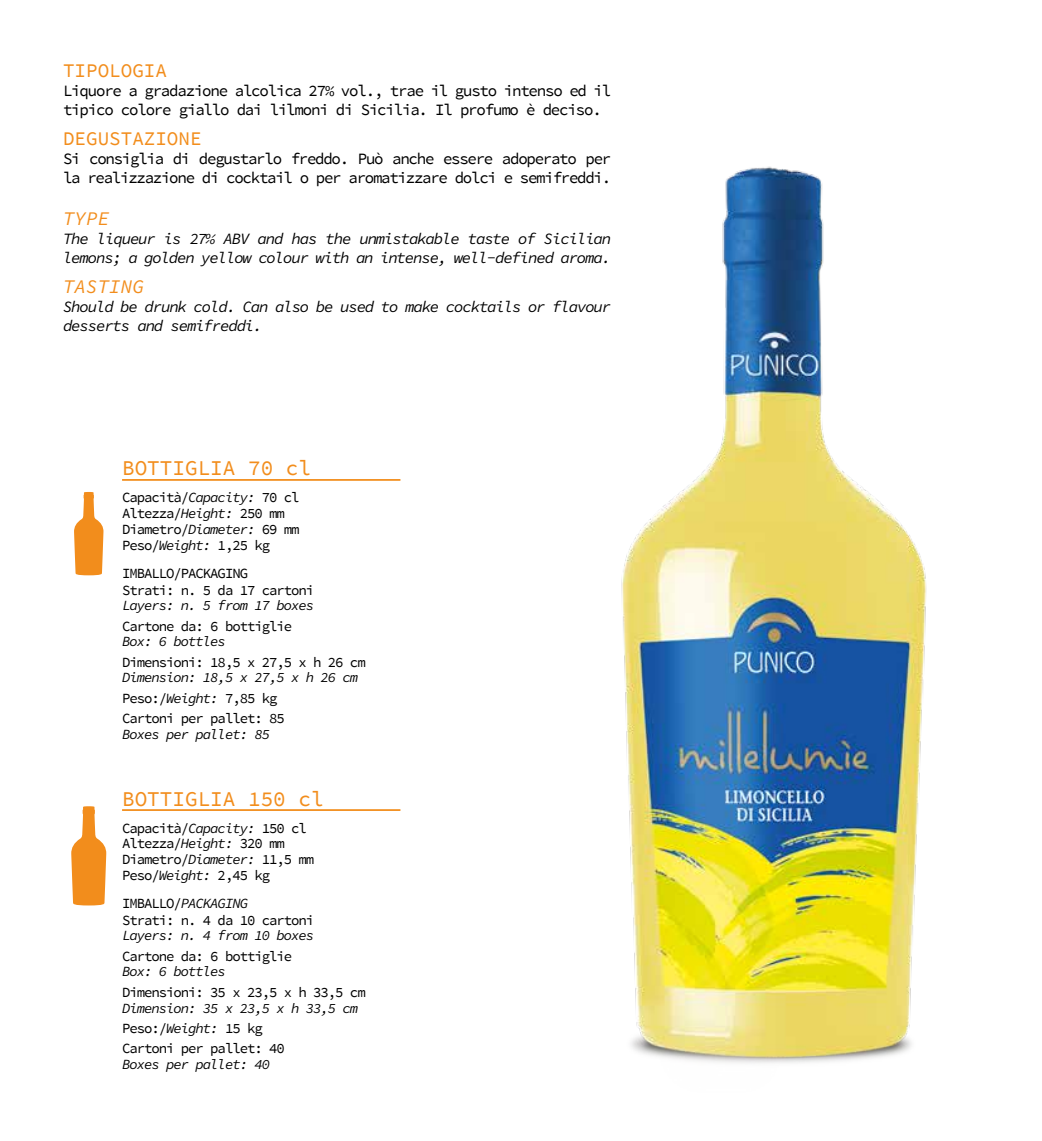
<style>
.page{position:relative;width:1042px;height:1141px;background:#fff}
.page>*{position:absolute;margin:0;border:0;box-sizing:border-box;transform-origin:0 0}
.t1{font:21px "Source Code Pro";color:#f28d1c}
.t2{font:19.25px "Source Code Pro";color:#f28d1c}
.t3{font:italic 19.25px "Source Code Pro";color:#f28d1c}
.t4{font:15.75px/18.9px "Source Code Pro";letter-spacing:-.08em;color:#000}
.t5{font:italic 15.75px/18.9px "Source Code Pro";letter-spacing:-.075em;color:#000}
.t6{font:14px/15.8px "Source Code Pro";letter-spacing:-.075em;color:#000}
.t7{font:italic 14px/20.3px "Source Code Pro";letter-spacing:-.075em;color:#000}
.s1{font-style:italic}
.s2{font-style:normal}
</style>
<div class="page">
<img style="left:621px;top:166px;width:306px;height:897px">
<svg style="left:71px;top:806px;width:35px;height:99px"></svg>
<hr style="left:122px;top:479px;width:278px;height:2px;background:#f28d1c">
<hr style="left:122px;top:809px;width:278px;height:2px;background:#f28d1c">
<svg style="left:74px;top:492px;width:30px;height:83px"></svg>
<h2 class="t2" style="left:63px;top:59px;width:105px">TIPOLOGIA</h2>
<p class="t4" style="left:63px;top:82px;width:550px">Liquore a gradazione alcolica 27% vol., trae il gusto intenso ed il tipico colore giallo dai lilmoni di Sicilia. Il profumo è deciso.</p>
<h2 class="t2" style="left:63px;top:127px;width:140px">DEGUSTAZIONE</h2>
<p class="t4" style="left:63px;top:150px;width:550px">Si consiglia di degustarlo freddo. Può anche essere adoperato per la realizzazione di cocktail o per aromatizzare dolci e semifreddi.</p>
<h2 class="t3" style="left:63px;top:205px;width:48px">TYPE</h2>
<p class="t5" style="left:63px;top:229px;width:550px">The liqueur is 27% ABV and has the unmistakable taste of Sicilian lemons; a golden yellow colour with an intense, well-defined aroma.</p>
<h2 class="t3" style="left:63px;top:273px;width:82px">TASTING</h2>
<p class="t5" style="left:63px;top:297px;width:550px">Should be drunk cold. Can also be used to make cocktails or flavour desserts and semifreddi.</p>
<h1 class="t1" style="left:122px;top:455px;width:190px">BOTTIGLIA 70 cl</h1>
<p class="t6" style="left:122px;top:490px;width:179px">Capacità/<span class="s1">Capacity:</span> 70 cl<br>Altezza/<span class="s1">Height:</span> 250 mm<br>Diametro/<span class="s1">Diameter:</span> 69 mm<br>Peso/<span class="s1">Weight:</span> 1,25 kg</p>
<p class="t6" style="left:122px;top:565px;width:194px;line-height:16.8px">IMBALLO/PACKAGING<br>Strati: n. 5 da 17 cartoni</p>
<p class="t7" style="left:122px;top:595px;width:194px">Layers: n. 5 from 17 boxes</p>
<p class="t6" style="left:122px;top:618px;width:172px">Cartone da: 6 bottiglie</p>
<p class="t7" style="left:122px;top:632px;width:105px">Box: 6 bottles</p>
<p class="t6" style="left:122px;top:654px;width:245px">Dimensioni: 18,5 x 27,5 x h 26 cm</p>
<p class="t7" style="left:122px;top:668px;width:238px">Dimension: 18,5 x 27,5 x h 26 cm<br><span class="s2">Peso:/</span>Weight: <span class="s2">7,85 kg<br>Cartoni per pallet: 85</span></p>
<p class="t7" style="left:122px;top:724px;width:150px">Boxes per pallet: 85</p>
<h1 class="t1" style="left:122px;top:786px;width:203px">BOTTIGLIA 150 cl</h1>
<p class="t6" style="left:122px;top:820px;width:194px">Capacità/<span class="s1">Capacity:</span> 150 cl<br>Altezza/<span class="s1">Height:</span> 320 mm<br>Diametro/<span class="s1">Diameter:</span> 11,5 mm<br>Peso/<span class="s1">Weight:</span> 2,45 kg</p>
<p class="t6" style="left:122px;top:895px;width:194px;line-height:16.8px">IMBALLO/<span class="s1">PACKAGING<br></span>Strati: n. 4 da 10 cartoni</p>
<p class="t7" style="left:122px;top:926px;width:194px">Layers: n. 4 from 10 boxes</p>
<p class="t6" style="left:122px;top:948px;width:172px">Cartone da: 6 bottiglie</p>
<p class="t7" style="left:122px;top:962px;width:105px">Box: 6 bottles</p>
<p class="t6" style="left:122px;top:984px;width:245px">Dimensioni: 35 x 23,5 x h 33,5 cm</p>
<p class="t7" style="left:122px;top:998px;width:238px">Dimension: 35 x 23,5 x h 33,5 cm<br><span class="s2">Peso:/</span>Weight: <span class="s2">15 kg<br>Cartoni per pallet: 40</span></p>
<p class="t7" style="left:122px;top:1054px;width:150px">Boxes per pallet: 40</p>
</div>
